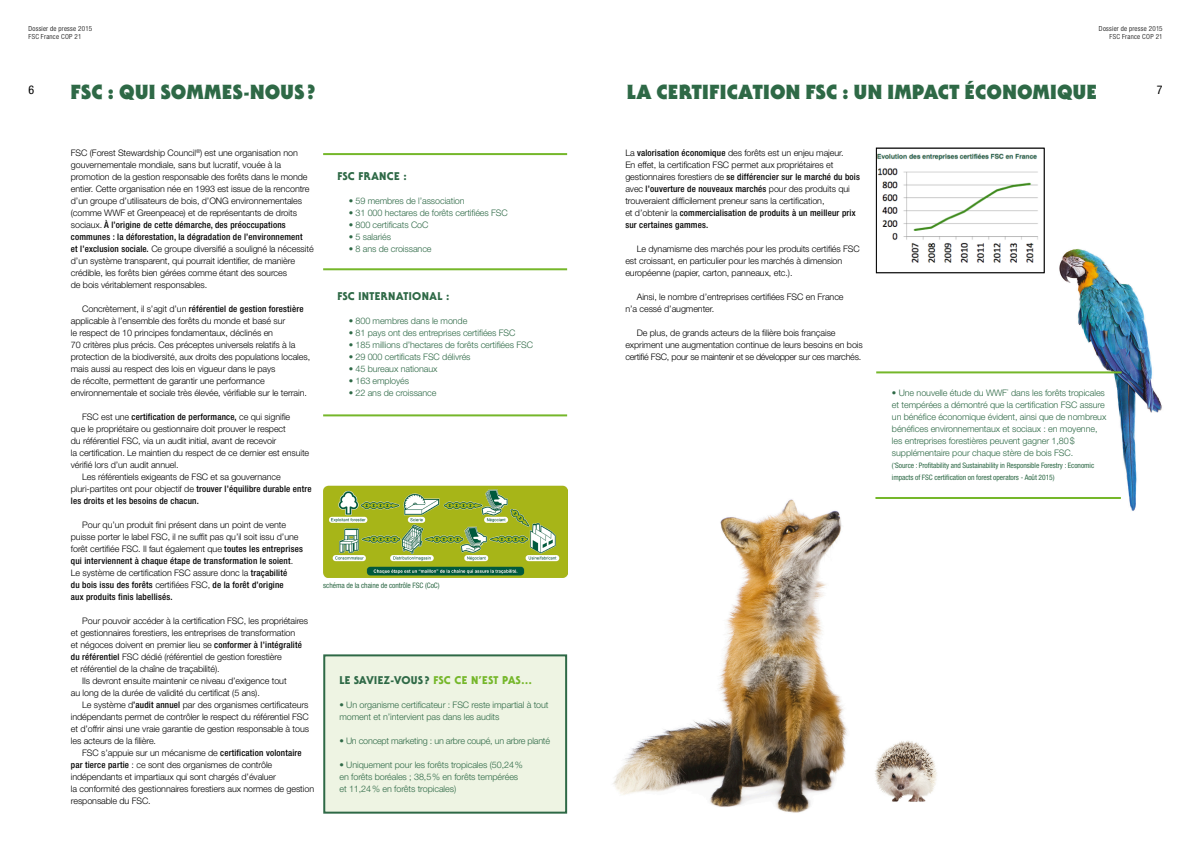
<style>
.page{position:relative;width:1191px;height:842px;background:#fff}
.page>*{position:absolute;margin:0;border:0;box-sizing:border-box;transform-origin:0 0}
.titre_2{font:900 20px "Serif Gothic Std";letter-spacing:.015em;color:#2e6946}
.t1{font:condensed 12px "Helvetica Neue LT Std";color:#000}
.soustitre_got{font:800 11px "Serif Gothic Std";letter-spacing:.04em;color:#2e6946}
.texte_courant{font:300 9px/12px "Helvetica Neue LT Std";letter-spacing:-.01em;color:#000}
.texte_courant-2{font:300 9px/12px "Helvetica Neue LT Std";letter-spacing:-.01em;color:#2e6946}
.sources_courant{font:condensed 7.5px/12px "Helvetica Neue LT Std";letter-spacing:-.01em;color:#2e6946}
.t2{font:300 condensed 7px/8.4px "Helvetica Neue LT Std";letter-spacing:.035em;color:#000}
.s1{font-weight:500;font-stretch:condensed}
.s2{color:#75b72a}
</style>
<div class="page">
<img style="left:1047px;top:249px;width:115px;height:262px">
<div style="left:324px;top:655px;width:242px;height:158px;background:#eef4e3"></div>
<div style="left:323px;top:654px;width:244px;height:160px;border:2px solid #2e6946"></div>
<hr style="left:323px;top:153px;width:244px;height:2px;background:#75b72a">
<hr style="left:323px;top:268px;width:244px;height:2px;background:#75b72a">
<hr style="left:323px;top:414px;width:244px;height:2px;background:#75b72a">
<img style="left:323px;top:485px;width:244px;height:92px">
<img style="left:878px;top:153px;width:160px;height:110px">
<div style="left:876px;top:148px;width:168px;height:125px;border:1px solid #000"></div>
<hr style="left:875px;top:497px;width:245px;height:2px;background:#75b72a">
<hr style="left:876px;top:371px;width:245px;height:2px;background:#75b72a">
<img style="left:613px;top:499px;width:234px;height:314px">
<img style="left:875px;top:741px;width:62px;height:61px">
<p class="t2" style="left:28px;top:24px;width:65px">Dossier de presse 2015<br>FSC France COP 21</p>
<p class="t2" style="left:1099px;top:24px;width:65px;text-align:right">Dossier de presse 2015<br>FSC France COP 21</p>
<p class="titre_2" style="left:627px;top:80px;width:471px">LA CERTIFICATION FSC : UN IMPACT ÉCONOMIQUE</p>
<p class="titre_2" style="left:71px;top:80px;width:246px">FSC : QUI SOMMES-NOUS ?</p>
<h2 class="t1" style="left:28px;top:82px;width:7px">6</h2>
<h2 class="t1" style="left:1156px;top:82px;width:7px">7</h2>
<p class="texte_courant" style="left:71px;top:147px;width:244px">FSC (Forest Stewardship Council<sup>®</sup>) est une organisation non gouvernementale mondiale, sans but lucratif, vouée à la promotion de la gestion responsable des forêts dans le monde entier. Cette organisation née en 1993 est issue de la rencontre d’un groupe d’utilisateurs de bois, d’ONG environnementales (comme WWF et Greenpeace) et de représentants de droits sociaux. <span class="s1">À l’origine de cette démarche, des préoccupations communes : la déforestation, la dégradation de l’environnement<br>et l’exclusion sociale.</span> Ce groupe diversifié a souligné la nécessité d’un système transparent, qui pourrait identifier, de manière crédible, les forêts bien gérées comme étant des sources<br>de bois véritablement responsables.</p>
<p class="texte_courant" style="left:71px;top:303px;width:241px;text-indent:11px">Concrètement, il s’agit d’un <span class="s1">référentiel de gestion forestière </span>applicable à l’ensemble des forêts du monde et basé sur<br>le respect de 10 principes fondamentaux, déclinés en<br>70 critères plus précis. Ces préceptes universels relatifs à la protection de la biodiversité, aux droits des populations locales, mais aussi au respect des lois en vigueur dans le pays<br>de récolte, permettent de garantir une performance environnementale et sociale très élevée, vérifiable sur le terrain.</p>
<p class="texte_courant" style="left:71px;top:411px;width:240px;text-indent:11px">FSC est une <span class="s1">certification de performance,</span> ce qui signifie<br>que le propriétaire ou gestionnaire doit prouver le respect<br>du référentiel FSC, via un audit initial, avant de recevoir<br>la certification. Le maintien du respect de ce dernier est ensuite vérifié lors d’un audit annuel.</p>
<p class="texte_courant" style="left:71px;top:471px;width:242px;text-indent:11px">Les référentiels exigeants de FSC et sa gouvernance pluri-partites ont pour objectif de <span class="s1">trouver l’équilibre durable entre les droits et les besoins de chacun.</span></p>
<p class="texte_courant" style="left:71px;top:519px;width:233px;text-indent:11px">Pour qu’un produit fini présent dans un point de vente puisse porter le label FSC, il ne suffit pas qu’il soit issu d’une forêt certifiée FSC. Il faut également que <span class="s1">toutes les entreprises qui interviennent à chaque étape de transformation le soient</span>.<br>Le système de certification FSC assure donc la <span class="s1">traçabilité<br>du bois issu des forêts</span> certifiées FSC, <span class="s1">de la forêt d’origine<br>aux produits finis labellisés.</span></p>
<p class="texte_courant" style="left:71px;top:615px;width:239px;text-indent:11px">Pour pouvoir accéder à la certification FSC, les propriétaires et gestionnaires forestiers, les entreprises de transformation<br>et négoces doivent en premier lieu se <span class="s1">conformer à l’intégralité du référentiel</span> FSC dédié (référentiel de gestion forestière<br>et référentiel de la chaîne de traçabilité).</p>
<p class="texte_courant" style="left:71px;top:675px;width:217px;text-indent:11px">Ils devront ensuite maintenir ce niveau d’exigence tout au long de la durée de validité du certificat (5 ans).</p>
<p class="texte_courant" style="left:71px;top:699px;width:240px;text-align:justify;text-indent:11px">Le système d<span class="s1">’audit annuel</span> par des organismes certificateurs indépendants permet de contrôler le respect du référentiel FSC et d’offrir ainsi une vraie garantie de gestion responsable à tous les acteurs de la filière.</p>
<p class="texte_courant" style="left:71px;top:747px;width:245px;text-indent:11px">FSC s’appuie sur un mécanisme de <span class="s1">certification volontaire par tierce partie</span> : ce sont des organismes de contrôle indépendants et impartiaux qui sont chargés d’évaluer<br>la conformité des gestionnaires forestiers aux normes de gestion responsable du FSC.</p>
<p class="soustitre_got" style="left:337px;top:169px;width:71px">FSC FRANCE :</p>
<p class="texte_courant-2" style="left:349px;top:195px;width:118px">• 59 membres de l’association</p>
<p class="texte_courant-2" style="left:349px;top:207px;width:161px">• 31 000 hectares de forêts certifiées FSC</p>
<p class="texte_courant-2" style="left:349px;top:219px;width:81px">• 800 certificats CoC</p>
<p class="texte_courant-2" style="left:349px;top:231px;width:44px">• 5 salariés</p>
<p class="texte_courant-2" style="left:349px;top:243px;width:84px">• 8 ans de croissance</p>
<p class="soustitre_got" style="left:337px;top:289px;width:114px">FSC INTERNATIONAL :</p>
<p class="texte_courant-2" style="left:349px;top:315px;width:120px">• 800 membres dans le monde</p>
<p class="texte_courant-2" style="left:349px;top:327px;width:168px">• 81 pays ont des entreprises certifiées FSC</p>
<p class="texte_courant-2" style="left:349px;top:339px;width:186px">• 185 millions d’hectares de forêts certifiées FSC</p>
<p class="texte_courant-2" style="left:349px;top:351px;width:123px">• 29 000 certificats FSC délivrés</p>
<p class="texte_courant-2" style="left:349px;top:363px;width:90px">• 45 bureaux nationaux</p>
<p class="texte_courant-2" style="left:349px;top:375px;width:62px">• 163 employés</p>
<p class="texte_courant-2" style="left:349px;top:387px;width:89px">• 22 ans de croissance</p>
<p class="sources_courant" style="left:323px;top:579px;width:118px">schéma de la chaine de contrôle FSC (CoC)</p>
<p class="soustitre_got" style="left:339px;top:673px;width:194px">LE SAVIEZ-VOUS ? <span class="s2">FSC CE N’EST PAS…</span></p>
<p class="texte_courant-2" style="left:339px;top:699px;width:211px">• Un organisme certificateur : FSC reste impartial à tout moment et n’intervient pas dans les audits</p>
<p class="texte_courant-2" style="left:339px;top:735px;width:212px">• Un concept marketing : un arbre coupé, un arbre planté</p>
<p class="texte_courant-2" style="left:339px;top:759px;width:185px">• Uniquement pour les forêts tropicales (50,24% en forêts boréales ; 38,5% en forêts tempérées et 11,24% en forêts tropicales)</p>
<p class="texte_courant" style="left:625px;top:147px;width:236px">La <span class="s1">valorisation économique</span> des forêts est un enjeu majeur.<br>En effet, la certification FSC permet aux propriétaires et gestionnaires forestiers de <span class="s1">se différencier sur le marché du bois </span>avec <span class="s1">l’ouverture de nouveaux marchés</span> pour des produits qui trouveraient difficilement preneur sans la certification,<br>et d’obtenir la <span class="s1">commercialisation de produits à un meilleur prix sur certaines gammes.</span></p>
<p class="texte_courant" style="left:625px;top:243px;width:236px;text-indent:11px">Le dynamisme des marchés pour les produits certifiés FSC est croissant, en particulier pour les marchés à dimension européenne (papier, carton, panneaux, etc.).</p>
<p class="texte_courant" style="left:625px;top:291px;width:220px;text-indent:11px">Ainsi, le nombre d’entreprises certifiées FSC en France n’a cessé d’augmenter.</p>
<p class="texte_courant" style="left:625px;top:327px;width:239px;text-indent:11px">De plus, de grands acteurs de la filière bois française expriment une augmentation continue de leurs besoins en bois certifié FSC, pour se maintenir et se développer sur ces marchés.</p>
<p class="texte_courant-2" style="left:892px;top:387px;width:216px">• Une nouvelle étude du WWF<sup>*</sup> dans les forêts tropicales et tempérées a démontré que la certification FSC assure un bénéfice économique évident, ainsi que de nombreux bénéfices environnementaux et sociaux : en moyenne, les entreprises forestières peuvent gagner 1,80$ supplémentaire pour chaque stère de bois FSC.</p>
<p class="sources_courant" style="left:892px;top:459px;width:204px">(<sup>*</sup>Source : Profitability and Sustainability in Responsible Forestry : Economic impacts of FSC certification on forest operators - Août 2015)</p>
</div>
